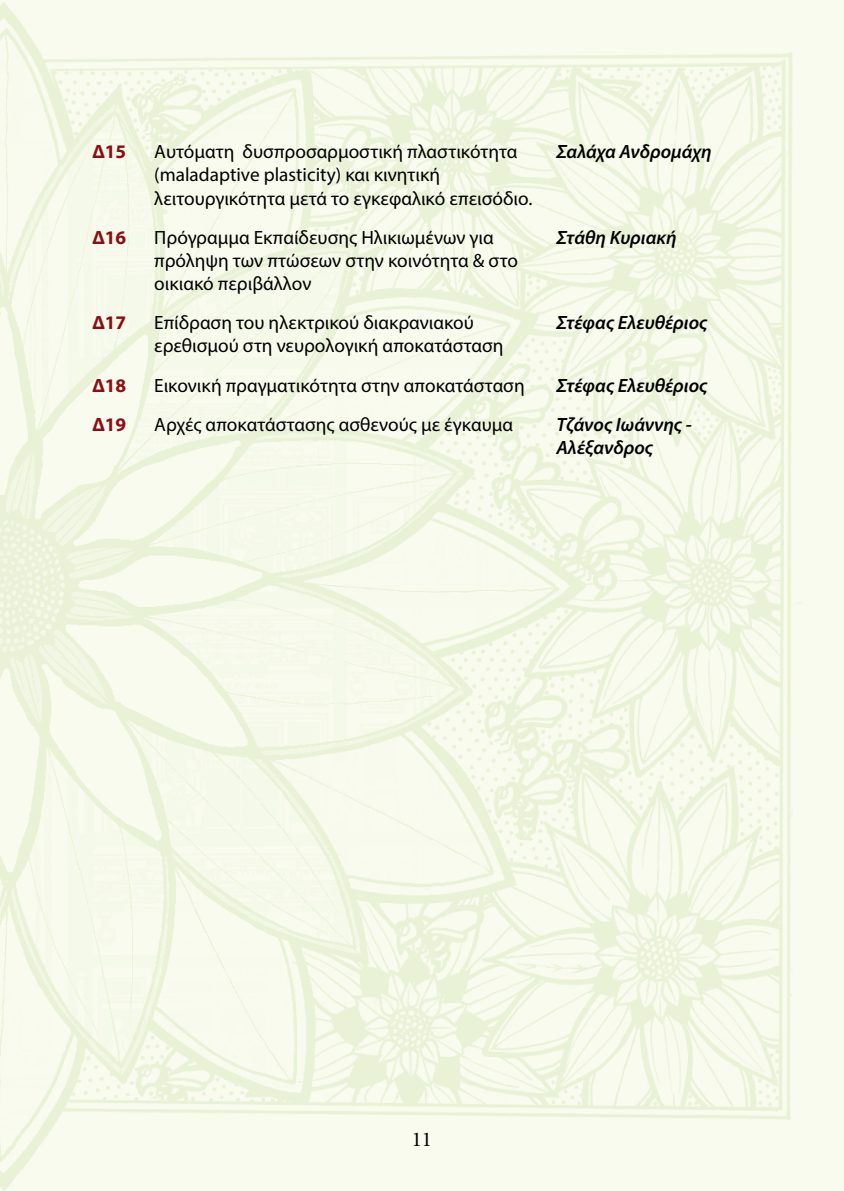
<style>
.page{position:relative;width:844px;height:1191px;background:#fff}
.page>*{position:absolute;margin:0;border:0;box-sizing:border-box;transform-origin:0 0}
.t1{font:21px "Minion Pro";color:#000}
.t2{font:19.25px/23.1px "Myriad Pro";color:#000}
.t3{font:italic 600 19.25px/23.1px "Myriad Pro";color:#000}
.t4{font:700 19.25px "Myriad Pro";color:#8b0f12}
</style>
<div class="page">
<img style="left:0;top:0;width:843px;height:1191px">
<p class="t4" style="left:92px;top:139px;width:35px">Δ15</p>
<p class="t2" style="left:154px;top:140px;width:380px">Αυτόματη δυσπροσαρμοστική πλαστικότητα (maladaptive plasticity) και κινητική λειτουργικότητα μετά το εγκεφαλικό επεισόδιο.</p>
<p class="t3" style="left:556px;top:140px;width:157px">Σαλάχα Ανδρομάχη</p>
<p class="t4" style="left:92px;top:225px;width:35px">Δ16</p>
<p class="t2" style="left:154px;top:225px;width:365px">Πρόγραμμα Εκπαίδευσης Ηλικιωμένων για πρόληψη των πτώσεων στην κοινότητα &amp; στο οικιακό περιβάλλον</p>
<p class="t3" style="left:556px;top:225px;width:122px">Στάθη Κυριακή</p>
<p class="t4" style="left:92px;top:310px;width:35px">Δ17</p>
<p class="t2" style="left:154px;top:311px;width:351px">Επίδραση του ηλεκτρικού διακρανιακού ερεθισμού στη νευρολογική αποκατάσταση</p>
<p class="t3" style="left:556px;top:311px;width:152px">Στέφας Ελευθέριος</p>
<p class="t4" style="left:92px;top:372px;width:35px">Δ18</p>
<p class="t2" style="left:154px;top:373px;width:372px">Εικονική πραγματικότητα στην αποκατάσταση</p>
<p class="t3" style="left:556px;top:373px;width:152px">Στέφας Ελευθέριος</p>
<p class="t4" style="left:92px;top:412px;width:35px">Δ19</p>
<p class="t2" style="left:154px;top:412px;width:360px">Αρχές αποκατάστασης ασθενούς με έγκαυμα</p>
<p class="t3" style="left:556px;top:412px;width:137px">Τζάνος Ιωάννης -<br>Αλέξανδρος</p>
<p class="t1" style="left:412px;top:1124px;width:22px">11</p>
</div>
